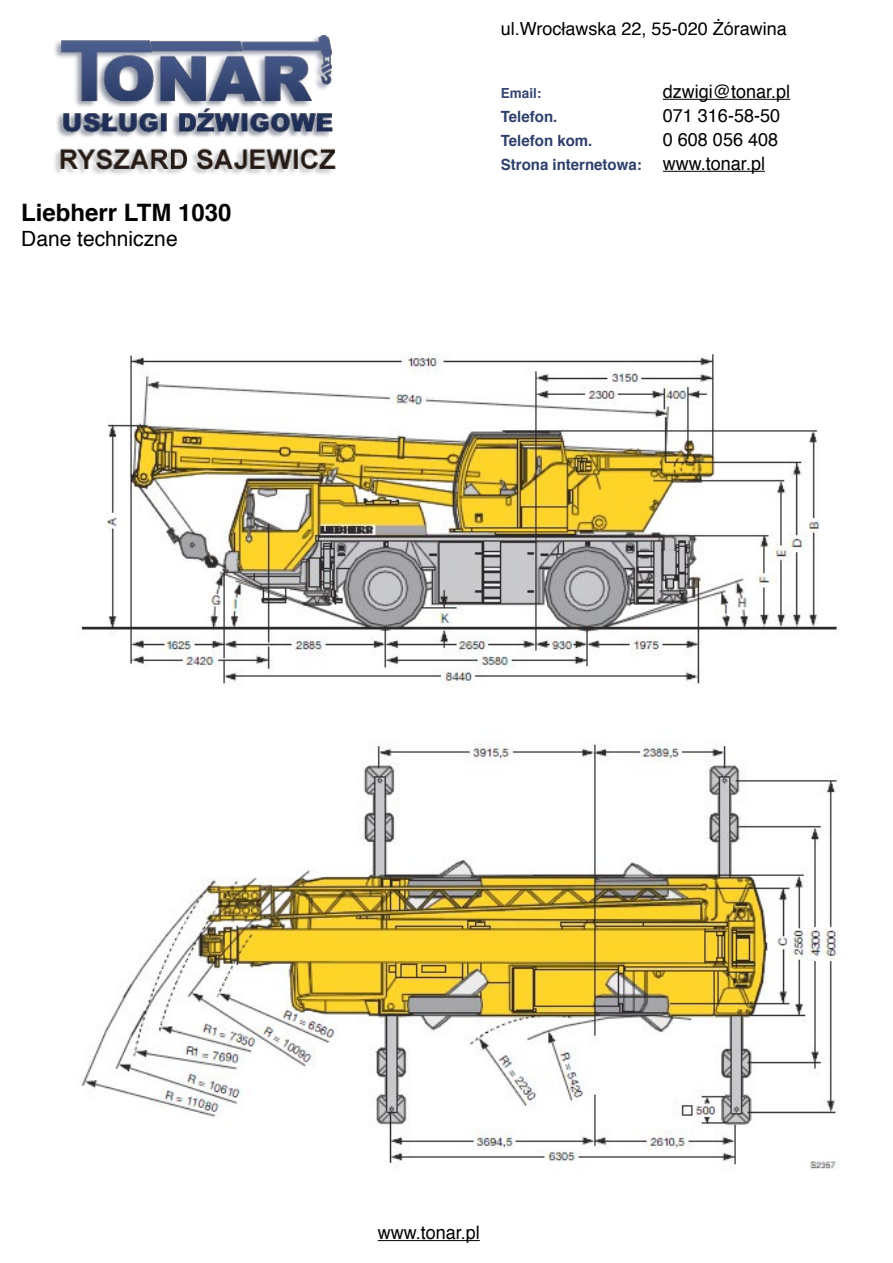
<style>
.page{position:relative;width:893px;height:1263px;background:#fff}
.page>*{position:absolute;margin:0;border:0;box-sizing:border-box;transform-origin:0 0}
.t1{font:700 24px "Helvetica";color:#000}
.t2{font:21px "Helvetica";color:#000}
.t3{font:18.6px "Helvetica";color:#000}
.t4{font:18px "Helvetica";color:#000}
.t5{font:700 15.45px "Helvetica";color:#2e3f6c}
.t6{font:700 13.95px "Helvetica";color:#354674}
.s1{font-weight:400;font-size:18.6px;color:#000}
</style>
<div class="page">
<img style="left:54px;top:35px;width:282px;height:139px">
<hr style="left:663px;top:99px;width:127px;height:1px;background:#000">
<hr style="left:663px;top:171px;width:102px;height:1px;background:#000">
<hr style="left:378px;top:1240px;width:102px;height:1px;background:#000">
<img style="left:81px;top:353px;width:758px;height:817px">
<p class="t1" style="left:21px;top:193px;width:212px">Liebherr LTM 1030</p>
<p class="t2" style="left:21px;top:223px;width:158px">Dane techniczne</p>
<p class="t4" style="left:501px;top:15px;width:287px">ul.Wrocławska 22, 55-020 Żórawina</p>
<p class="t6" style="left:501px;top:82px;width:42px">Email:</p>
<p class="t3" style="left:663px;top:77px;width:129px">dzwigi@tonar.pl</p>
<p class="t5" style="left:501px;top:104px;width:58px">Telefon.</p>
<p class="t3" style="left:663px;top:101px;width:119px">071 316-58-50</p>
<p class="t5" style="left:501px;top:128px;width:93px">Telefon kom.</p>
<p class="t3" style="left:663px;top:125px;width:117px">0 608 056 408</p>
<p class="t5" style="left:501px;top:152px;width:266px">Strona internetowa: <span class="s1">www.tonar.pl</span></p>
<p class="t3" style="left:378px;top:1218px;width:104px">www.tonar.pl</p>
</div>
